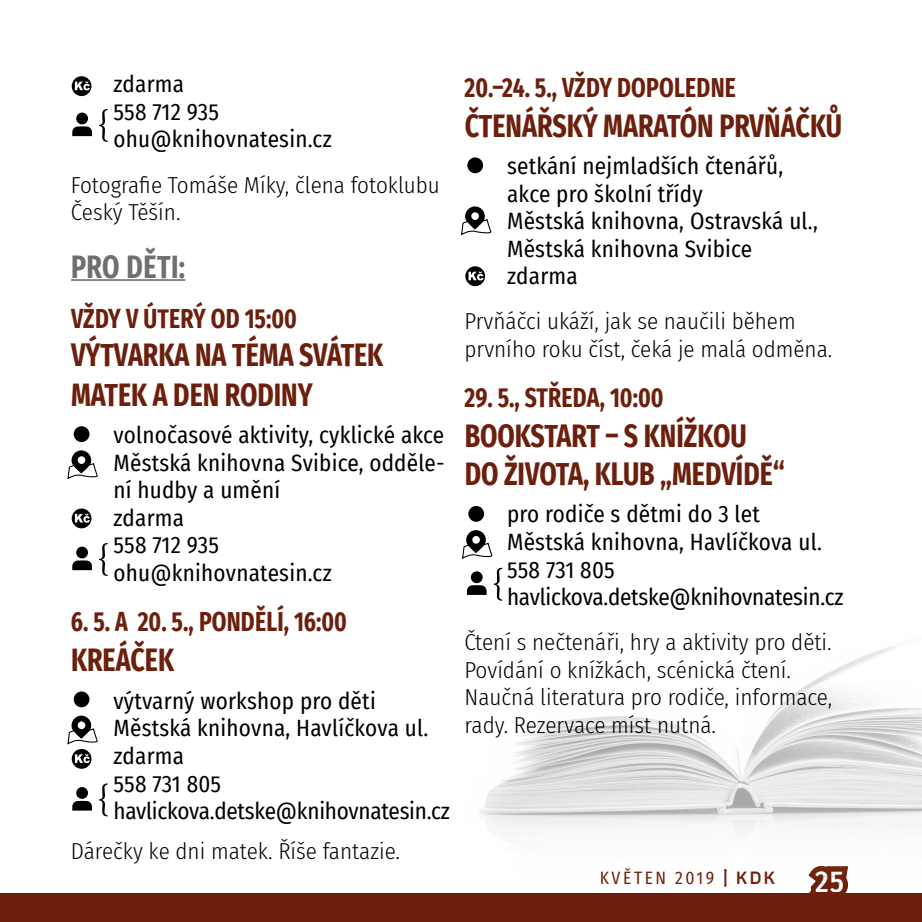
<style>
.page{position:relative;width:922px;height:922px;background:#fff}
.page>*{position:absolute;margin:0;border:0;box-sizing:border-box;transform-origin:0 0}
.t1{font:700 32.5px/37.5px "Fira Sans Condensed";color:#6c1f0c;scale:.85 1}
.t2{font:700 32.5px "Fira Sans Condensed";letter-spacing:.02em;color:#706f6f;scale:.85 1}
.t3{font:500 30px "Fira Sans Condensed";color:#fefefe}
.t4{font:700 27.5px "Fira Sans Condensed";letter-spacing:.005em;color:#6c1f0c;scale:.85 1}
.t5{font:23px/27.5px "Fira Sans Condensed";letter-spacing:.01em;color:#000}
.t6{font:300 23px/27.5px "Fira Sans Condensed";color:#000}
.t7{font:17.5px "Fira Sans Condensed";letter-spacing:.15em;color:#6f230f}
.s1{color:#722713}
.s2{font-family:"Panton";font-weight:700;color:#732813}
.s3{font-family:"Panton";font-weight:700}
.s4{color:#fff}
</style>
<div class="page">
<svg style="left:809px;top:892px;width:37px;height:1px"></svg>
<div style="left:0;top:893px;width:921px;height:28px;background:#6c1f0c"></div>
<img style="left:479px;top:599px;width:442px;height:291px">
<img style="left:808px;top:865px;width:39px;height:27px">
<img style="left:815px;top:870px;width:27px;height:21px">
<img style="left:601px;top:868px;width:115px;height:16px">
<img style="left:724px;top:868px;width:50px;height:18px">
<hr style="left:71px;top:279px;width:114px;height:2px;background:#706f6f">
<svg style="left:72px;top:76px;width:20px;height:20px"></svg>
<svg style="left:75px;top:81px;width:15px;height:9px"></svg>
<svg style="left:72px;top:126px;width:20px;height:10px"></svg>
<div style="left:76px;top:112px;width:12px;height:12px;background:#000;border-radius:50%"></div>
<svg style="left:99px;top:109px;width:9px;height:33px"></svg>
<svg style="left:72px;top:508px;width:20px;height:20px"></svg>
<svg style="left:75px;top:513px;width:15px;height:9px"></svg>
<svg style="left:72px;top:748px;width:20px;height:20px"></svg>
<svg style="left:67px;top:450px;width:31px;height:30px"></svg>
<svg style="left:67px;top:715px;width:31px;height:47px"></svg>
<div style="left:74px;top:426px;width:16px;height:16px;background:#000;border-radius:50%"></div>
<div style="left:74px;top:691px;width:16px;height:16px;background:#000;border-radius:50%"></div>
<svg style="left:72px;top:560px;width:20px;height:10px"></svg>
<div style="left:76px;top:546px;width:12px;height:12px;background:#000;border-radius:50%"></div>
<svg style="left:72px;top:800px;width:20px;height:10px"></svg>
<div style="left:76px;top:786px;width:12px;height:12px;background:#000;border-radius:50%"></div>
<svg style="left:99px;top:543px;width:9px;height:33px"></svg>
<svg style="left:99px;top:783px;width:9px;height:33px"></svg>
<svg style="left:465px;top:266px;width:20px;height:20px"></svg>
<svg style="left:468px;top:271px;width:15px;height:9px"></svg>
<svg style="left:461px;top:206px;width:30px;height:30px"></svg>
<div style="left:467px;top:157px;width:16px;height:16px;background:#000;border-radius:50%"></div>
<div style="left:468px;top:506px;width:16px;height:16px;background:#000;border-radius:50%"></div>
<svg style="left:462px;top:530px;width:40px;height:70px"></svg>
<p class="t5" style="left:113px;top:71px;width:220px">zdarma<br>558 712 935 ohu@knihovnatesin.cz</p>
<p class="t6" style="left:71px;top:171px;width:370px">Fotografie Tomáše Míky, člena fotoklubu<br>Český Těšín.</p>
<h1 class="t2" style="left:71px;top:247px;width:136px">PRO DĚTI:</h1>
<p class="t4" style="left:71px;top:302px;width:267px">VŽDY V ÚTERÝ OD 15:00</p>
<h1 class="t1" style="left:71px;top:334px;width:369px;line-height:40px">VÝTVARKA NA TÉMA SVÁTEK<br>MATEK A DEN RODINY</h1>
<p class="t5" style="left:113px;top:421px;width:332px">volnočasové aktivity, cyklické akce<br>Městská knihovna Svibice, odděle&shy;ní hudby a umění<br>zdarma<br>558 712 935<br>ohu@knihovnatesin.cz</p>
<p class="t4" style="left:71px;top:605px;width:326px">6. 5. A 20. 5., PONDĚLÍ, 16:00</p>
<h1 class="t1" style="left:71px;top:641px;width:123px">KREÁČEK</h1>
<p class="t5" style="left:113px;top:687px;width:338px">výtvarný workshop pro děti<br>Městská knihovna, Havlíčkova ul. zdarma<br>558 731 805 havlickova.detske@knihovnatesin.cz</p>
<p class="t6" style="left:71px;top:837px;width:330px">Dárečky ke dni matek. Říše fantazie.</p>
<p class="t4" style="left:464px;top:71px;width:321px">20.–24. 5., VŽDY DOPOLEDNE</p>
<h1 class="t1" style="left:464px;top:107px;width:445px">ČTENÁŘSKÝ MARATÓN PRVŇÁČKŮ</h1>
<p class="t5" style="left:507px;top:153px;width:312px">setkání nejmladších čtenářů, akce pro školní třídy<br>Městská knihovna, Ostravská ul.,<br>Městská knihovna Svibice zdarma</p>
<p class="t6" style="left:464px;top:308px;width:369px">Prvňáčci ukáží, jak se naučili během prvního roku číst, čeká je malá odměna.</p>
<p class="t4" style="left:464px;top:381px;width:236px">29. 5., STŘEDA, 10:00</p>
<h1 class="t1" style="left:464px;top:417px;width:378px">BOOKSTART – S KNÍŽKOU<br>DO ŽIVOTA, KLUB „MEDVÍDĚ“</h1>
<p class="t5" style="left:507px;top:501px;width:338px">pro rodiče s dětmi do 3 let<br>Městská knihovna, Havlíčkova ul.<br>558 731 805 havlickova.detske@knihovnatesin.cz</p>
<p class="t6" style="left:464px;top:628px;width:369px">Čtení s nečtenáři, hry a aktivity pro děti.<br>Povídání o knížkách, scénická čtení.<br>Naučná literatura pro rodiče, informace, rady. Rezervace míst nutná.</p>
<p class="t7" style="left:599px;top:867px;width:176px">KV<span class="s1">Ě</span>TEN 2019 <span class="s2">|</span> <span class="s3">KDK</span></p>
<h2 class="t3" style="left:814px;top:863px;width:30px">2<span class="s4">5</span></h2>
</div>
